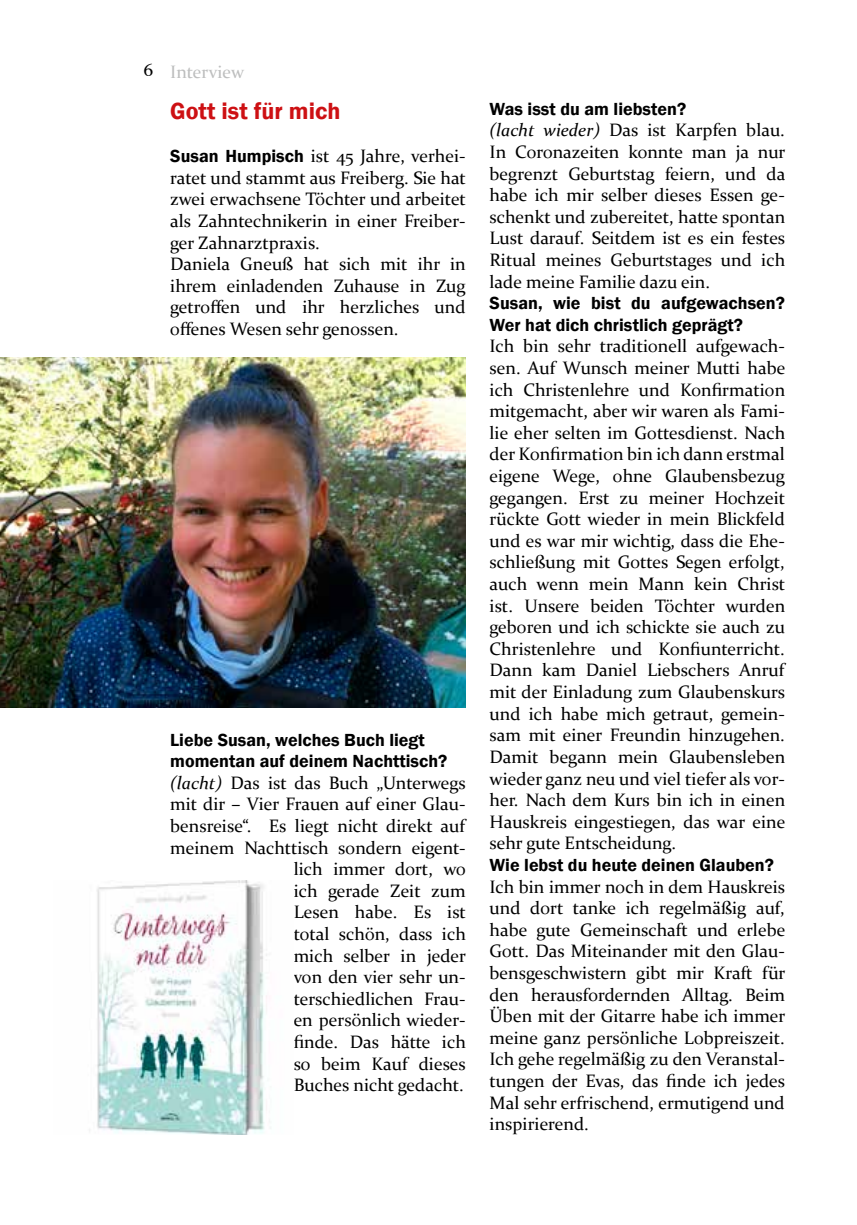
<style>
.page{position:relative;width:857px;height:1225px;background:#fff}
.page>*{position:absolute;margin:0;border:0;box-sizing:border-box;transform-origin:0 0}
.t1{font:600 24px "Franklin Gothic";color:#cd1013}
.t2{font:18px/21.6px "Constantia";color:#000;text-align:justify}
.t3{font:600 18px/21.6px "Franklin Gothic";color:#000}
.t4{font:18px "Constantia";color:#bdbebe}
.s1{font-family:"Franklin Gothic";font-weight:600}
.s2{font-style:italic}
</style>
<div class="page">
<img style="left:0;top:357px;width:465px;height:350px">
<img style="left:89px;top:881px;width:178px;height:253px">
<p class="t2" style="left:143px;top:58px;width:11px">6</p>
<p class="t4" style="left:170px;top:59px;width:76px">Interview</p>
<h1 class="t1" style="left:170px;top:96px;width:172px">Gott ist für mich</h1>
<p class="t2" style="left:170px;top:144px;width:297px;text-align:left"><span class="s1">Susan Humpisch</span> ist 45 Jahre, verhei&shy;ratet und stammt aus Freiberg. Sie hat zwei erwachsene Töchter und arbeitet als Zahntechnikerin in einer Freiber&shy;ger Zahnarztpraxis.<br>Daniela Gneuß hat sich mit ihr in ihrem einladenden Zuhause in Zug getroffen und ihr herzliches und offenes Wesen sehr genossen.</p>
<p class="t3" style="left:170px;top:729px;width:278px">Liebe Susan, welches Buch liegt momentan auf deinem Nachttisch?</p>
<p class="t2" style="left:170px;top:771px;width:297px;text-align:right"><span class="s2">(lacht)</span> Das ist das Buch „Unterwegs mit dir – Vier Frauen auf einer Glau&shy;bensreise“. Es liegt nicht direkt auf meinem Nachttisch sondern eigent&shy;lich immer dort, wo<br>ich gerade Zeit zum<br>Lesen habe. Es ist<br>total schön, dass ich<br>mich selber in jeder<br>von den vier sehr un&shy;terschiedlichen Frau-<br>en persönlich wieder-<br>finde. Das hätte ich<br>so beim Kauf dieses<br>Buches nicht gedacht.</p>
<p class="t3" style="left:489px;top:98px;width:198px">Was isst du am liebsten?</p>
<p class="t2" style="left:489px;top:119px;width:297px"><span class="s2">(lacht wieder)</span> Das ist Karpfen blau.<br>In Coronazeiten konnte man ja nur begrenzt Geburtstag feiern, und da habe ich mir selber dieses Essen ge&shy;schenkt und zubereitet, hatte spontan Lust darauf. Seitdem ist es ein festes Ritual meines Geburtstages und ich lade meine Familie dazu ein.</p>
<p class="t3" style="left:489px;top:292px;width:296px">Susan, wie bist du aufgewachsen?<br>Wer hat dich christlich geprägt?</p>
<p class="t2" style="left:489px;top:335px;width:297px">Ich bin sehr traditionell aufgewach&shy;sen. Auf Wunsch meiner Mutti habe ich Christenlehre und Konfirmation mitgemacht, aber wir waren als Fami&shy;lie eher selten im Gottesdienst. Nach der Konfirmation bin ich dann erstmal eigene Wege, ohne Glaubensbezug gegangen. Erst zu meiner Hochzeit rückte Gott wieder in mein Blickfeld und es war mir wichtig, dass die Ehe&shy;schließung mit Gottes Segen erfolgt, auch wenn mein Mann kein Christ ist. Unsere beiden Töchter wurden geboren und ich schickte sie auch zu Christenlehre und Konfiunterricht.<br>Dann kam Daniel Liebschers Anruf mit der Einladung zum Glaubenskurs und ich habe mich getraut, gemein&shy;sam mit einer Freundin hinzugehen.<br>Damit begann mein Glaubensleben wieder ganz neu und viel tiefer als vor&shy;her. Nach dem Kurs bin ich in einen Hauskreis eingestiegen, das war eine sehr gute Entscheidung.</p>
<p class="t3" style="left:489px;top:854px;width:286px">Wie lebst du heute deinen Glauben?</p>
<p class="t2" style="left:489px;top:875px;width:297px">Ich bin immer noch in dem Hauskreis und dort tanke ich regelmäßig auf, habe gute Gemeinschaft und erlebe Gott. Das Miteinander mit den Glau&shy;bensgeschwistern gibt mir Kraft für den herausfordernden Alltag. Beim Üben mit der Gitarre habe ich immer meine ganz persönliche Lobpreiszeit.<br>Ich gehe regelmäßig zu den Veranstal&shy;tungen der Evas, das finde ich jedes Mal sehr erfrischend, ermutigend und inspirierend.</p>
</div>
